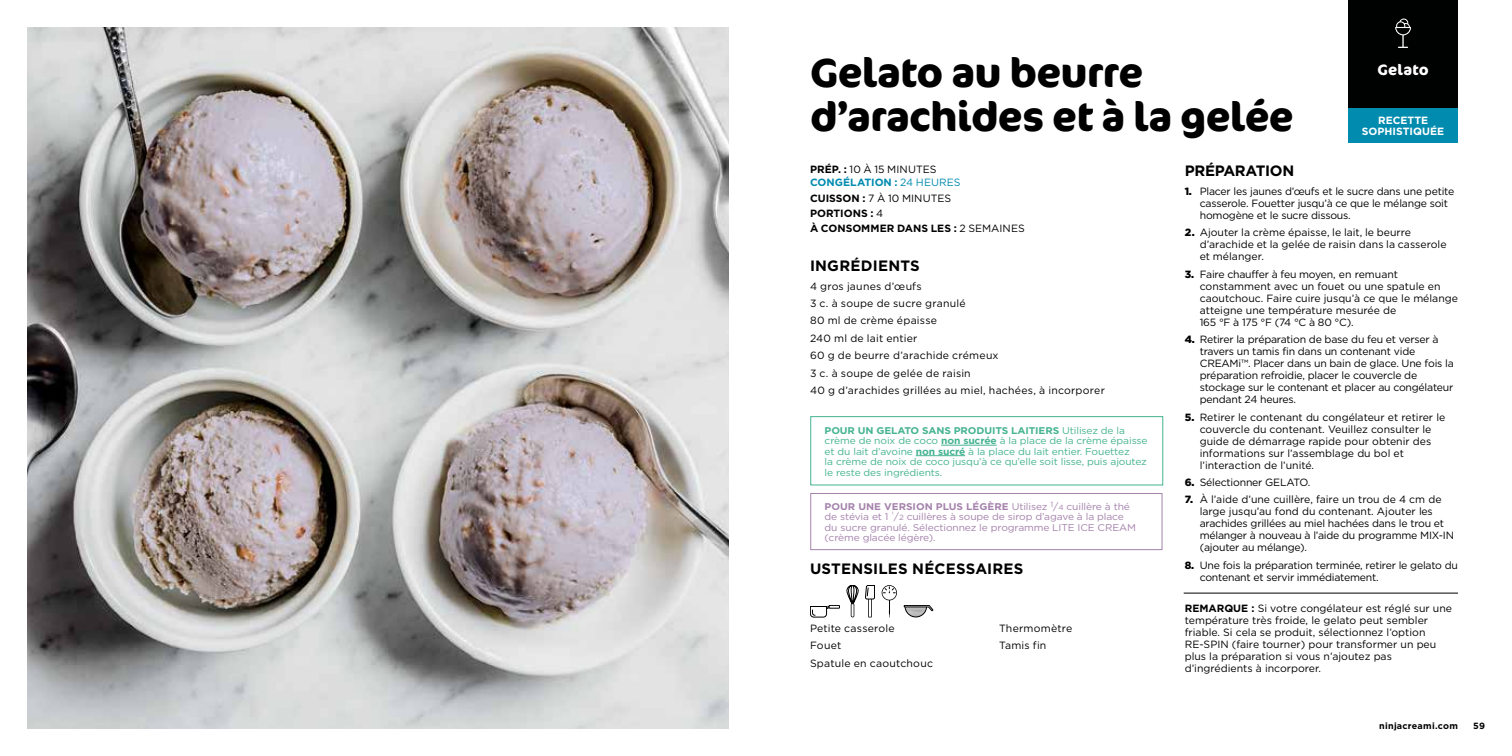
<style>
.page{position:relative;width:1512px;height:756px;background:#fff}
.page>*{position:absolute;margin:0;border:0;box-sizing:border-box;transform-origin:0 0}
.t1{font:700 40.5px/43.5px "Cocon Pro";letter-spacing:-.015em;color:#000}
.t2{font:700 15px "Gotham";letter-spacing:.01em;color:#000}
.t3{font:700 15px "Gotham";letter-spacing:-.02em;color:#000}
.t4{font:700 15px "Cocon Pro";letter-spacing:.01em;color:#fff}
.t5{font:10.5px/12px "Gotham";color:#000}
.t6{font:10.5px/12px "Gotham";letter-spacing:-.02em;color:#000}
.t7{font:10.5px/17.4px "Gotham";letter-spacing:.02em;color:#000}
.t8{font:700 10.5px/15.3px "Gotham";color:#000}
.t9{font:700 10.5px/10.5px "Gotham";color:#fff;text-align:center}
.t10{font:9.75px/10.5px "Gotham";letter-spacing:-.01em;color:#45b391;scale:1.05 1}
.t11{font:9.75px/10.5px "Gotham";letter-spacing:-.01em;color:#a582ac;scale:1.05 1}
.t12{font:700 9px "Gotham";letter-spacing:.03em;color:#000}
.s1{font-weight:900}
.s2{font-weight:700}
.s3{font-weight:700;color:#008baf}
.s4{color:#008baf}
.s5{font-weight:400}
.s6{font-size:7.5px}
</style>
<div class="page">
<img style="left:27px;top:27px;width:702px;height:702px">
<div style="left:1348px;top:0;width:110px;height:108px;background:#000101"></div>
<hr style="left:1184px;top:593px;width:274px;height:1px;background:#000">
<div style="left:1348px;top:108px;width:110px;height:35px;background:#008baf"></div>
<svg style="left:847px;top:585px;width:11px;height:32px"></svg>
<svg style="left:810px;top:605px;width:19px;height:12px"></svg>
<div style="left:829px;top:605px;width:11px;height:4px;border:1px solid #000"></div>
<hr style="left:868px;top:591px;width:4px;height:26px;background:#3f3f3f">
<hr style="left:869px;top:591px;width:2px;height:26px;background:#000">
<svg style="left:865px;top:585px;width:10px;height:15px"></svg>
<svg style="left:882px;top:585px;width:15px;height:33px"></svg>
<svg style="left:904px;top:605px;width:29px;height:12px"></svg>
<svg style="left:1395px;top:19px;width:16px;height:29px"></svg>
<hr style="left:941px;top:445px;width:56px;height:1px;background:#45b391">
<hr style="left:916px;top:455px;width:49px;height:1px;background:#45b391">
<div style="left:810px;top:416px;width:353px;height:69px;border:1px solid #45b391"></div>
<div style="left:810px;top:493px;width:352px;height:57px;border:1px solid #a582ac"></div>
<h1 class="t1" style="left:810px;top:50px;width:485px">Gelato au beurre d’arachides et à la gelée</h1>
<h2 class="t3" style="left:1185px;top:161px;width:111px">PRÉPARATION</h2>
<p class="t6" style="left:1200px;top:185px;width:256px;text-indent:-15px"><span class="s1">1.</span> Placer les jaunes d’œufs et le sucre dans une petite casserole. Fouetter jusqu’à ce que le mélange soit homogène et le sucre dissous.</p>
<p class="t5" style="left:1200px;top:226px;width:248px;text-indent:-15px"><span class="s1">2.</span> Ajouter la crème épaisse, le lait, le beurre d’arachide et la gelée de raisin dans la casserole et mélanger.</p>
<p class="t5" style="left:1200px;top:268px;width:260px;text-indent:-15px"><span class="s1">3.</span> Faire chauffer à feu moyen, en remuant constamment avec un fouet ou une spatule en caoutchouc. Faire cuire jusqu’à ce que le mélange atteigne une température mesurée de<br>165 °F à 175 °F (74 °C à 80 °C).</p>
<p class="t6" style="left:1200px;top:333px;width:256px;text-indent:-15px"><span class="s1">4.</span> Retirer la préparation de base du feu et verser à travers un tamis fin dans un contenant vide CREAMi™. Placer dans un bain de glace. Une fois la préparation refroidie, placer le couvercle de stockage sur le contenant et placer au congélateur pendant 24 heures.</p>
<p class="t5" style="left:1200px;top:411px;width:247px;text-indent:-15px"><span class="s1">5.</span> Retirer le contenant du congélateur et retirer le couvercle du contenant. Veuillez consulter le guide de démarrage rapide pour obtenir des informations sur l’assemblage du bol et l’interaction de l’unité.</p>
<p class="t6" style="left:1185px;top:476px;width:127px"><span class="s1">6.</span> Sélectionner GELATO.</p>
<p class="t6" style="left:1200px;top:493px;width:256px;text-indent:-15px"><span class="s1">7.</span> À l’aide d’une cuillère, faire un trou de 4 cm de large jusqu’au fond du contenant. Ajouter les arachides grillées au miel hachées dans le trou et mélanger à nouveau à l’aide du programme MIX-IN (ajouter au mélange).</p>
<p class="t6" style="left:1200px;top:559px;width:260px;text-indent:-15px"><span class="s1">8.</span> Une fois la préparation terminée, retirer le gelato du contenant et servir immédiatement.</p>
<p class="t5" style="left:1185px;top:602px;width:269px"><span class="s2">REMARQUE :</span> Si votre congélateur est réglé sur une température très froide, le gelato peut sembler friable. Si cela se produit, sélectionnez l’option RE-SPIN (faire tourner) pour transformer un peu plus la préparation si vous n’ajoutez pas d’ingrédients à incorporer.</p>
<h2 class="t4" style="left:1378px;top:59px;width:53px">Gelato</h2>
<p class="t9" style="left:1362px;top:115px;width:84px">RECETTE<br>SOPHISTIQUÉE</p>
<p class="t5" style="left:810px;top:162px;width:152px;line-height:13.8px"><span class="s2">PRÉP. :</span> 10 À 15 MINUTES<br><span class="s3">CONGÉLATION :</span> <span class="s4">24 HEURES</span></p>
<p class="t8" style="left:810px;top:190px;width:216px">CUISSON : <span class="s5">7 À 10 MINUTES<br></span>PORTIONS : <span class="s5">4<br></span>À CONSOMMER DANS LES : <span class="s5">2 SEMAINES</span></p>
<h2 class="t2" style="left:810px;top:256px;width:111px">INGRÉDIENTS</h2>
<p class="t7" style="left:810px;top:277px;width:296px">4 gros jaunes d’œufs<br>3 c. à soupe de sucre granulé<br>80 ml de crème épaisse<br>240 ml de lait entier<br>60 g de beurre d’arachide crémeux<br>3 c. à soupe de gelée de raisin<br>40 g d’arachides grillées au miel, hachées, à incorporer</p>
<p class="t10" style="left:825px;top:425px;width:309px"><span class="s2">POUR UN GELATO SANS PRODUITS LAITIERS</span> Utilisez de la crème de noix de coco <span class="s2">non sucrée</span> à la place de la crème épaisse et du lait d’avoine <span class="s2">non sucré</span> à la place du lait entier. Fouettez<br>la crème de noix de coco jusqu’à ce qu’elle soit lisse, puis ajoutez le reste des ingrédients.</p>
<p class="t11" style="left:825px;top:501px;width:298px"><span class="s2">POUR UNE VERSION PLUS LÉGÈRE</span> Utilisez <sup>1</sup>/<span class="s6">4</span> cuillère à thé de stévia et 1 <sup>1</sup>/<span class="s6">2</span> cuillères à soupe de sirop d’agave à la place du sucre granulé. Sélectionnez le programme LITE ICE CREAM (crème glacée légère).</p>
<h2 class="t2" style="left:810px;top:559px;width:215px">USTENSILES NÉCESSAIRES</h2>
<p class="t7" style="left:810px;top:619px;width:86px">Petite casserole</p>
<p class="t7" style="left:999px;top:619px;width:75px">Thermomètre</p>
<p class="t5" style="left:810px;top:639px;width:33px">Fouet</p>
<p class="t7" style="left:999px;top:637px;width:49px">Tamis fin</p>
<p class="t7" style="left:810px;top:654px;width:125px">Spatule en caoutchouc</p>
<p class="t12" style="left:1379px;top:720px;width:80px">ninjacreami.com</p>
<p class="t12" style="left:1473px;top:720px;width:13px">59</p>
</div>
